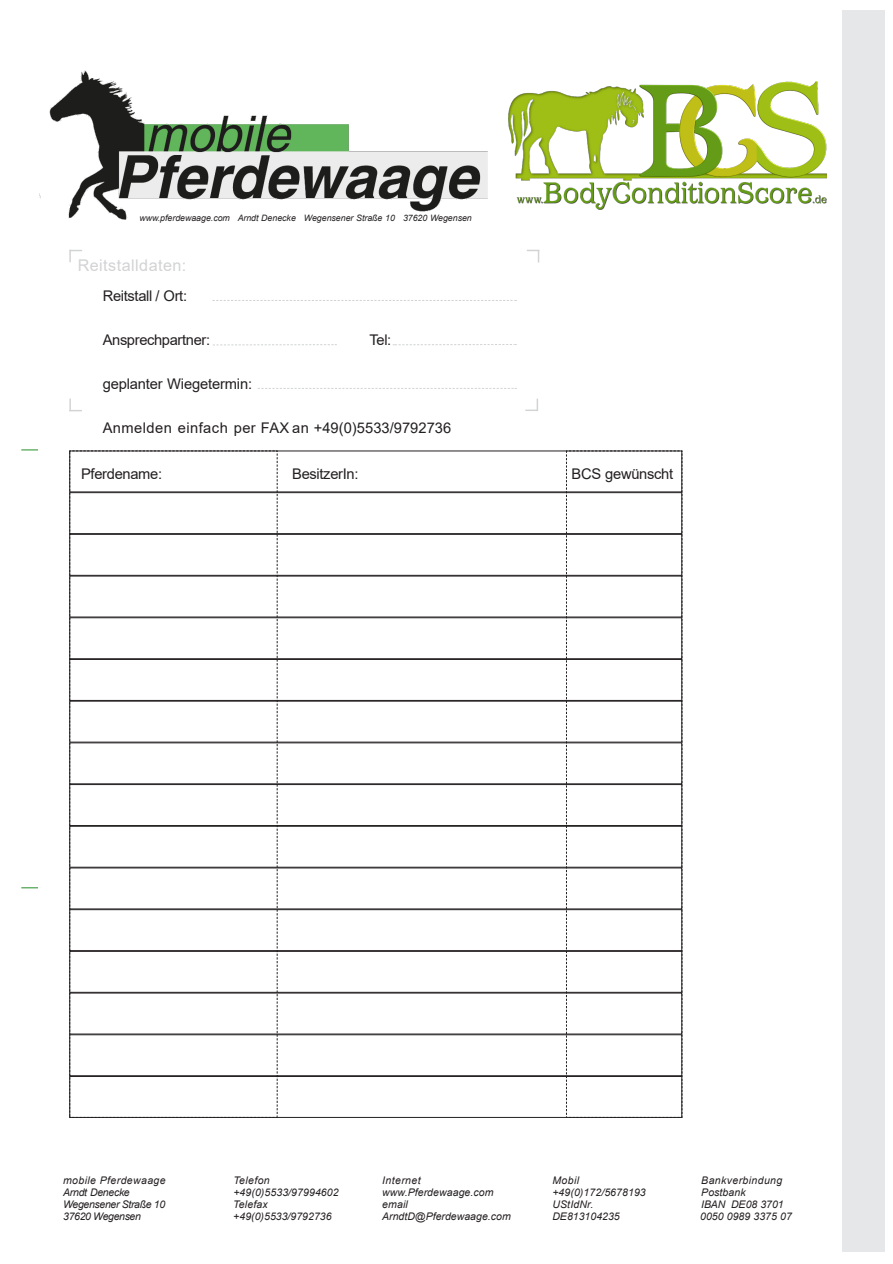
<style>
.page{position:relative;width:893px;height:1264px;background:#fff}
.page>*{position:absolute;margin:0;border:0;box-sizing:border-box;transform-origin:0 0}
.t1{font:16.2px "Arial";letter-spacing:.03em;color:#d1d3d4}
.t2{font:14.7px "Arial";letter-spacing:-.02em;color:#231f20}
.t3{font:14.7px "Arial";letter-spacing:.03em;color:#231f20}
.t4{font:italic 10.5px "Arial";letter-spacing:.01em;color:#231f20}
.t5{font:italic 10.5px "Arial";letter-spacing:.04em;color:#231f20}
.t6{font:italic 10.5px/12px "Arial";letter-spacing:-.03em;color:#231f20}
.t7{font:italic 10.5px "Arial";letter-spacing:-.025em;color:#231f20}
.t8{font:italic 8.85px "Arial";letter-spacing:-.005em;color:#231f20}
</style>
<div class="page">
<svg style="left:21px;top:887px;width:17px;height:1px"></svg>
<svg style="left:21px;top:449px;width:17px;height:1px"></svg>
<img style="left:508px;top:82px;width:318px;height:128px">
<img style="left:39px;top:71px;width:449px;height:148px">
<svg style="left:69px;top:250px;width:13px;height:12px"></svg>
<svg style="left:525px;top:398px;width:13px;height:13px"></svg>
<svg style="left:69px;top:398px;width:13px;height:13px"></svg>
<svg style="left:527px;top:250px;width:12px;height:12px"></svg>
<svg style="left:212px;top:300px;width:305px;height:1px"></svg>
<svg style="left:213px;top:344px;width:124px;height:1px"></svg>
<svg style="left:393px;top:344px;width:124px;height:1px"></svg>
<div style="left:69px;top:492px;width:613px;height:42px;background:#fff;border:1px solid #231f20"></div>
<div style="left:69px;top:534px;width:613px;height:41px;background:#fff;border:1px solid #231f20"></div>
<div style="left:69px;top:575px;width:613px;height:42px;background:#fff;border:1px solid #231f20"></div>
<div style="left:69px;top:617px;width:613px;height:42px;background:#fff;border:1px solid #231f20"></div>
<div style="left:69px;top:659px;width:613px;height:41px;background:#fff;border:1px solid #231f20"></div>
<div style="left:69px;top:700px;width:613px;height:42px;background:#fff;border:1px solid #231f20"></div>
<div style="left:69px;top:742px;width:613px;height:42px;background:#fff;border:1px solid #231f20"></div>
<div style="left:69px;top:784px;width:613px;height:41px;background:#fff;border:1px solid #231f20"></div>
<div style="left:69px;top:825px;width:613px;height:42px;background:#fff;border:1px solid #231f20"></div>
<div style="left:69px;top:867px;width:613px;height:42px;background:#fff;border:1px solid #231f20"></div>
<div style="left:69px;top:909px;width:613px;height:41px;background:#fff;border:1px solid #231f20"></div>
<div style="left:69px;top:950px;width:613px;height:42px;background:#fff;border:1px solid #231f20"></div>
<div style="left:69px;top:992px;width:613px;height:42px;background:#fff;border:1px solid #231f20"></div>
<div style="left:69px;top:1034px;width:613px;height:41px;background:#fff;border:1px solid #231f20"></div>
<div style="left:69px;top:1075px;width:613px;height:42px;background:#fff;border:1px solid #231f20"></div>
<svg style="left:566px;top:450px;width:116px;height:667px"></svg>
<svg style="left:258px;top:388px;width:259px;height:1px"></svg>
<svg style="left:69px;top:450px;width:209px;height:667px"></svg>
<div style="left:842px;top:10px;width:43px;height:1241px;background:#e6e7e8"></div>
<p class="t8" style="left:139px;top:214px;width:334px">www.pferdewaage.com Arndt Denecke Wegensener Straße 10 37620 Wegensen</p>
<h1 class="t1" style="left:78px;top:259px;width:110px">Reitstalldaten:</h1>
<h2 class="t2" style="left:103px;top:290px;width:86px">Reitstall / Ort:</h2>
<h2 class="t2" style="left:103px;top:334px;width:109px">Ansprechpartner:</h2>
<h2 class="t2" style="left:369px;top:334px;width:23px">Tel:</h2>
<h2 class="t2" style="left:103px;top:378px;width:151px">geplanter Wiegetermin:</h2>
<h2 class="t3" style="left:103px;top:422px;width:350px">Anmelden einfach per FAX an +49(0)5533/9792736</h2>
<h2 class="t2" style="left:81px;top:468px;width:83px">Pferdename:</h2>
<h2 class="t2" style="left:292px;top:468px;width:68px">BesitzerIn:</h2>
<h2 class="t2" style="left:571px;top:468px;width:103px">BCS gewünscht</h2>
<p class="t5" style="left:63px;top:1175px;width:104px">mobile Pferdewaage</p>
<p class="t5" style="left:233px;top:1175px;width:38px">Telefon</p>
<p class="t5" style="left:382px;top:1175px;width:40px">Internet</p>
<p class="t4" style="left:552px;top:1175px;width:28px">Mobil</p>
<p class="t5" style="left:701px;top:1175px;width:83px">Bankverbindung</p>
<p class="t7" style="left:63px;top:1187px;width:68px">Arndt Denecke</p>
<p class="t4" style="left:233px;top:1187px;width:107px">+49(0)5533/97994602</p>
<p class="t4" style="left:382px;top:1187px;width:113px">www.Pferdewaage.com</p>
<p class="t4" style="left:552px;top:1187px;width:95px">+49(0)172/5678193</p>
<p class="t4" style="left:701px;top:1187px;width:46px">Postbank</p>
<p class="t6" style="left:63px;top:1198px;width:104px">Wegensener Straße 10<br>37620 Wegensen</p>
<p class="t4" style="left:701px;top:1199px;width:84px">IBAN DE08 3701</p>
<p class="t4" style="left:233px;top:1199px;width:36px">Telefax</p>
<p class="t4" style="left:382px;top:1199px;width:27px">email</p>
<p class="t4" style="left:552px;top:1199px;width:43px">UStIdNr.</p>
<p class="t4" style="left:233px;top:1211px;width:100px">+49(0)5533/9792736</p>
<p class="t4" style="left:382px;top:1211px;width:130px">ArndtD@Pferdewaage.com</p>
<p class="t4" style="left:552px;top:1211px;width:69px">DE813104235</p>
<p class="t4" style="left:700px;top:1211px;width:93px">0050 0989 3375 07</p>
</div>
